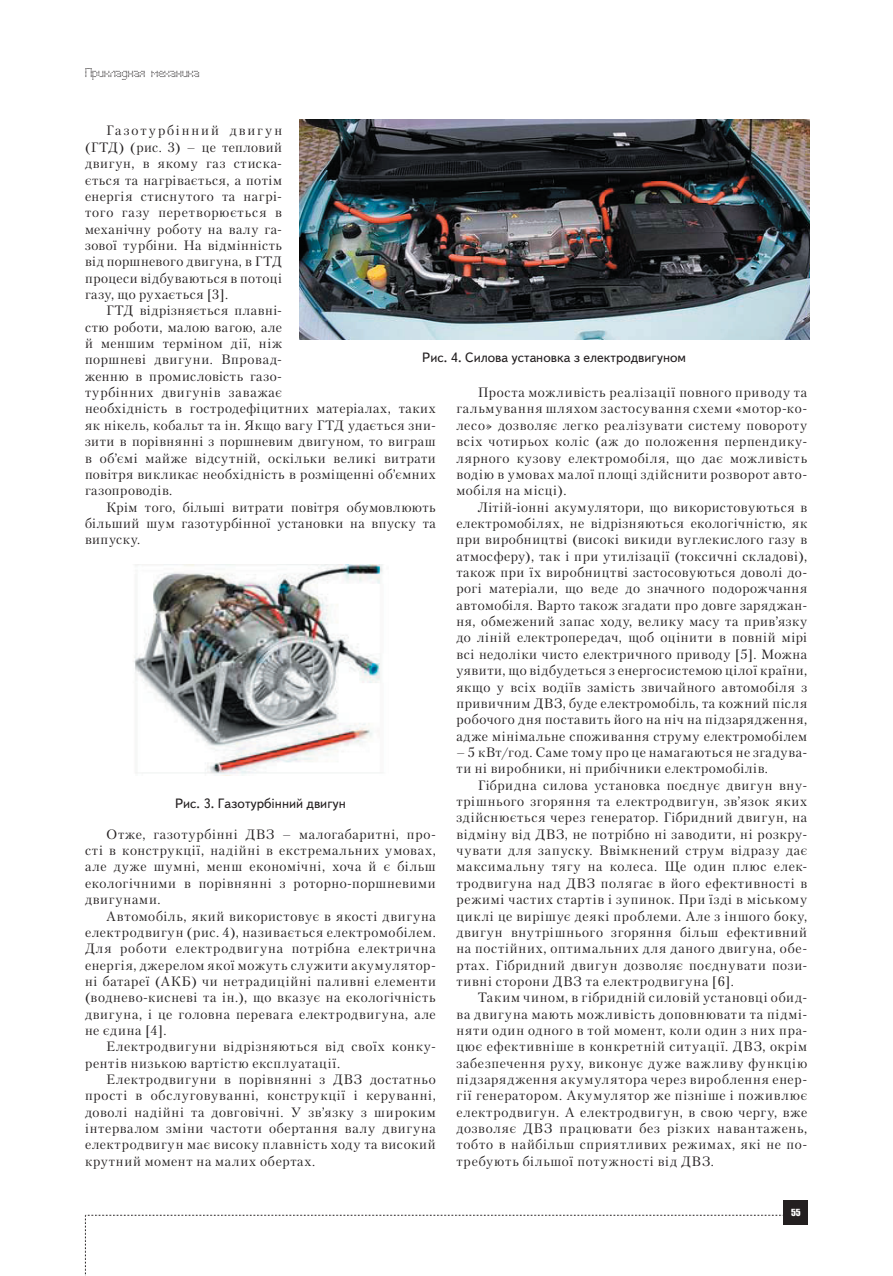
<style>
.page{position:relative;width:893px;height:1276px;background:#fff}
.page>*{position:absolute;margin:0;border:0;box-sizing:border-box;transform-origin:0 0}
.t1{font:13.5px/16.4px "Petersburg C";letter-spacing:.045em;color:#231f20;text-align:justify}
.t2{font:13.5px "Text Book C";color:#231f20}
.t3{font:12px "Perfo";letter-spacing:.015em;color:#231f20}
.t4{font:9px "Impact";color:#fff}
</style>
<div class="page">
<svg style="left:85px;top:1215px;width:699px;height:61px"></svg>
<div style="left:784px;top:1200px;width:24px;height:25px;background:#231f20"></div>
<img style="left:133px;top:564px;width:250px;height:211px">
<img style="left:299px;top:119px;width:510px;height:220px">
<p class="t3" style="left:85px;top:66px;width:116px">Прикладная механика</p>
<p class="t1" style="left:85px;top:122px;width:199px;text-indent:21px">Газотурбінний двигун (ГТД) (рис. 3) – це тепловий двигун, в якому газ стиска&shy;ється та нагрівається, а потім енергія стиснутого та нагрі&shy;того газу перетворюється в механічну роботу на валу га&shy;зової турбіни. На відмінність від поршневого двигуна, в ГТД процеси відбуваються в потоці газу, що рухається [3].</p>
<p class="t1" style="left:85px;top:302px;width:352px;text-align:left;text-indent:21px">ГТД відрізняється плавні-<br>стю роботи, малою вагою, але<br>й меншим терміном дії, ніж<br>поршневі двигуни. Впровад-<br>женню в промисловість газо-<br>турбінних двигунів заважає<br>необхідність в гостродефіцитних матеріалах, таких як нікель, кобальт та ін. Якщо вагу ГТД удається зни&shy;зити в порівнянні з поршневим двигуном, то виграш в об’ємі майже відсутній, оскільки великі витрати повітря викликає необхідність в розміщенні об’ємних газопроводів.</p>
<p class="t1" style="left:85px;top:498px;width:352px;text-indent:21px">Крім того, більші витрати повітря обумовлюють більший шум газотурбінної установки на впуску та випуску.</p>
<p class="t2" style="left:422px;top:350px;width:265px">Рис. 4. Силова установка з електродвигуном</p>
<p class="t1" style="left:456px;top:384px;width:352px;text-indent:21px">Проста можливість реалізації повного приводу та гальмування шляхом застосування схеми «мотор-ко&shy;лесо» дозволяє легко реалізувати систему повороту всіх чотирьох коліс (аж до положення перпендику&shy;лярного кузову електромобіля, що дає можливість водію в умовах малої площі здійснити розворот авто&shy;мобіля на місці).</p>
<p class="t1" style="left:456px;top:498px;width:352px;text-indent:21px">Літій-іонні акумулятори, що використовуються в електромобілях, не відрізняються екологічністю, як при виробництві (високі викиди вуглекислого газу в атмосферу), так і при утилізації (токсичні складові), також при їх виробництві застосовуються доволі до&shy;рогі матеріали, що веде до значного подорожчання автомобіля. Варто також згадати про довге заряджан&shy;ня, обмежений запас ходу, велику масу та прив’язку до ліній електропередач, щоб оцінити в повній мірі всі недоліки чисто електричного приводу [5]. Можна уявити, що відбудеться з енергосистемою цілої країни, якщо у всіх водіїв замість звичайного автомобіля з привичним ДВЗ, буде електромобіль, та кожний після робочого дня поставить його на ніч на підзарядження, адже мінімальне споживання струму електромобілем</p>
<p class="t1" style="left:456px;top:744px;width:352px">– 5 кВт/год. Саме тому про це намагаються не згадува&shy;ти ні виробники, ні прибічники електромобілів.</p>
<p class="t1" style="left:456px;top:776px;width:352px;text-indent:21px">Гібридна силова установка поєднує двигун вну&shy;трішнього згоряння та електродвигун, зв’язок яких здійснюється через генератор. Гібридний двигун, на відміну від ДВЗ, не потрібно ні заводити, ні розкру&shy;чувати для запуску. Ввімкнений струм відразу дає максимальну тягу на колеса. Ще один плюс елек&shy;тродвигуна над ДВЗ полягає в його ефективності в режимі частих стартів і зупинок. При їзді в міському циклі це вирішує деякі проблеми. Але з іншого боку, двигун внутрішнього згоряння більш ефективний на постійних, оптимальних для даного двигуна, обе&shy;ртах. Гібридний двигун дозволяє поєднувати пози&shy;тивні сторони ДВЗ та електродвигуна [6].</p>
<p class="t1" style="left:456px;top:989px;width:352px;text-indent:21px">Таким чином, в гібридній силовій установці обид&shy;ва двигуна мають можливість доповнювати та підмі&shy;няти один одного в той момент, коли один з них пра&shy;цює ефективніше в конкретній ситуації. ДВЗ, окрім забезпечення руху, виконує дуже важливу функцію підзарядження акумулятора через вироблення енер&shy;гії генератором. Акумулятор же пізніше і поживлює електродвигун. А електродвигун, в свою чергу, вже дозволяє ДВЗ працювати без різких навантажень, тобто в найбільш сприятливих режимах, які не по&shy;требують більшої потужності від ДВЗ.</p>
<p class="t2" style="left:175px;top:796px;width:172px">Рис. 3. Газотурбінний двигун</p>
<p class="t1" style="left:85px;top:825px;width:352px;text-indent:21px">Отже, газотурбінні ДВЗ – малогабаритні, про&shy;сті в конструкції, надійні в екстремальних умовах, але дуже шумні, менш економічні, хоча й є більш екологічними в порівнянні з роторно-поршневими двигунами.</p>
<p class="t1" style="left:85px;top:907px;width:352px;text-indent:21px">Автомобіль, який використовує в якості двигуна електродвигун (рис. 4), називається електромобілем.<br>Для роботи електродвигуна потрібна електрична енергія, джерелом якої можуть служити акумулятор&shy;ні батареї (АКБ) чи нетрадиційні паливні елементи (воднево-кисневі та ін.), що вказує на екологічність двигуна, і це головна перевага електродвигуна, але не єдина [4].</p>
<p class="t1" style="left:85px;top:1038px;width:352px;text-indent:21px">Електродвигуни відрізняються від своїх конку&shy;рентів низькою вартістю експлуатації.</p>
<p class="t1" style="left:85px;top:1071px;width:352px;text-indent:21px">Електродвигуни в порівнянні з ДВЗ достатньо прості в обслуговуванні, конструкції і керуванні, доволі надійні та довговічні. У зв’язку з широким інтервалом зміни частоти обертання валу двигуна електродвигун має високу плавність ходу та високий крутний момент на малих обертах.</p>
<p class="t4" style="left:791px;top:1205px;width:11px">55</p>
</div>
